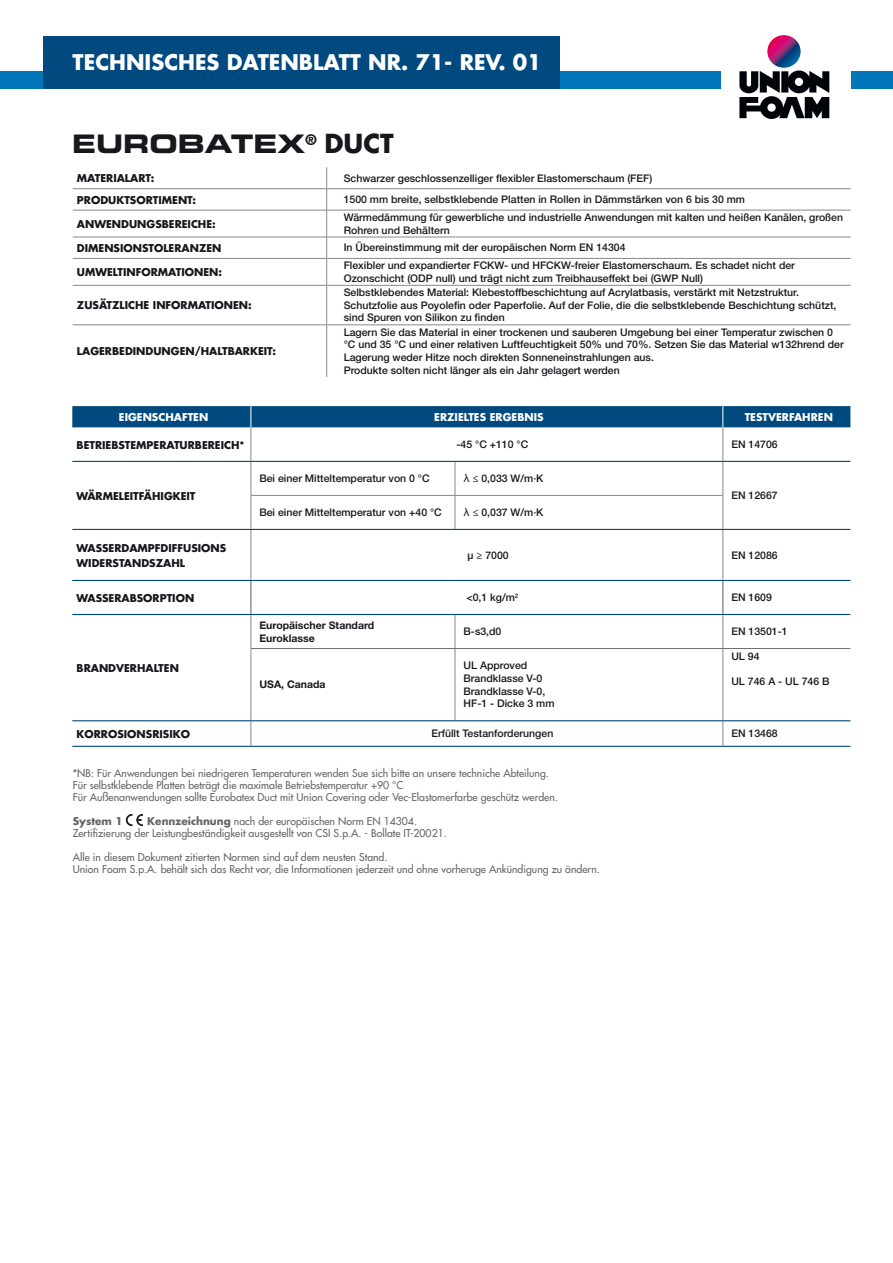
<style>
.page{position:relative;width:893px;height:1263px;background:#fff}
.page>*{position:absolute;margin:0;border:0;box-sizing:border-box;transform-origin:0 0}
.t1{font:25.5px "Eurostile LT Std Bold Ex 2";color:#1a171c}
.t2{font:700 21px "Futura Std";color:#fff}
.t3{font:500 10.5px/12.6px "Helvetica Neue LT Std";color:#1a171c}
.t4{font:500 10.5px "Futura Std";color:#646567}
.t5{font:700 10.5px "Futura Std";color:#1a171c}
.t6{font:700 10.5px "Futura Std";color:#fff}
.t7{font:700 10.5px/12.6px "Helvetica Neue LT Std";color:#1a171c}
.t8{font:700 10.5px "Futura Std";color:#646567}
.s1{font-family:"Futura Std";font-weight:700}
.s2{font-family:"Verdana";font-weight:400}
.s3{font-weight:700}
</style>
<div class="page">
<div style="left:0;top:71px;width:893px;height:17px;background:#0076b8"></div>
<div style="left:721px;top:21px;width:129px;height:119px;background:#fff"></div>
<svg style="left:767px;top:35px;width:34px;height:33px"></svg>
<svg style="left:739px;top:71px;width:90px;height:48px"></svg>
<div style="left:43px;top:36px;width:517px;height:52px;background:#004a80"></div>
<hr style="left:73px;top:188px;width:254px;height:1px;background:#87888a">
<hr style="left:327px;top:188px;width:524px;height:1px;background:#87888a">
<hr style="left:73px;top:210px;width:254px;height:1px;background:#87888a">
<hr style="left:327px;top:210px;width:524px;height:1px;background:#87888a">
<hr style="left:73px;top:237px;width:254px;height:1px;background:#87888a">
<hr style="left:327px;top:237px;width:524px;height:1px;background:#87888a">
<hr style="left:73px;top:258px;width:254px;height:1px;background:#87888a">
<hr style="left:327px;top:258px;width:524px;height:1px;background:#87888a">
<hr style="left:73px;top:285px;width:254px;height:1px;background:#87888a">
<hr style="left:327px;top:285px;width:524px;height:1px;background:#87888a">
<hr style="left:73px;top:325px;width:254px;height:1px;background:#87888a">
<hr style="left:327px;top:325px;width:524px;height:1px;background:#87888a">
<svg style="left:326px;top:167px;width:1px;height:118px"></svg>
<hr style="left:326px;top:285px;width:1px;height:40px;background:#87888a">
<hr style="left:326px;top:325px;width:1px;height:52px;background:#87888a">
<hr style="left:251px;top:427px;width:1px;height:34px;background:#87888a">
<hr style="left:723px;top:427px;width:1px;height:34px;background:#87888a">
<hr style="left:251px;top:462px;width:1px;height:33px;background:#87888a">
<hr style="left:455px;top:462px;width:1px;height:33px;background:#87888a">
<hr style="left:723px;top:462px;width:1px;height:33px;background:#87888a">
<hr style="left:251px;top:496px;width:1px;height:33px;background:#87888a">
<hr style="left:455px;top:496px;width:1px;height:33px;background:#87888a">
<hr style="left:723px;top:496px;width:1px;height:33px;background:#87888a">
<hr style="left:251px;top:530px;width:1px;height:50px;background:#87888a">
<hr style="left:723px;top:530px;width:1px;height:50px;background:#87888a">
<hr style="left:251px;top:615px;width:1px;height:33px;background:#87888a">
<hr style="left:455px;top:615px;width:1px;height:33px;background:#87888a">
<hr style="left:723px;top:615px;width:1px;height:33px;background:#87888a">
<hr style="left:251px;top:648px;width:1px;height:72px;background:#87888a">
<hr style="left:455px;top:649px;width:1px;height:71px;background:#87888a">
<hr style="left:723px;top:649px;width:1px;height:71px;background:#87888a">
<svg style="left:251px;top:721px;width:1px;height:25px"></svg>
<svg style="left:723px;top:721px;width:1px;height:25px"></svg>
<div style="left:72px;top:406px;width:778px;height:21px;background:#004a80"></div>
<hr style="left:72px;top:461px;width:179px;height:1px;background:#004a80">
<hr style="left:251px;top:461px;width:204px;height:1px;background:#004a80">
<hr style="left:455px;top:461px;width:268px;height:1px;background:#004a80">
<hr style="left:723px;top:461px;width:127px;height:1px;background:#004a80">
<hr style="left:72px;top:529px;width:179px;height:1px;background:#004a80">
<hr style="left:251px;top:529px;width:204px;height:1px;background:#004a80">
<hr style="left:455px;top:529px;width:268px;height:1px;background:#004a80">
<hr style="left:723px;top:529px;width:127px;height:1px;background:#004a80">
<hr style="left:72px;top:720px;width:179px;height:1px;background:#004a80">
<hr style="left:251px;top:720px;width:204px;height:1px;background:#004a80">
<hr style="left:455px;top:720px;width:268px;height:1px;background:#004a80">
<hr style="left:723px;top:720px;width:127px;height:1px;background:#004a80">
<hr style="left:251px;top:495px;width:204px;height:1px;background:#87888a">
<hr style="left:455px;top:495px;width:268px;height:1px;background:#87888a">
<hr style="left:72px;top:580px;width:179px;height:1px;background:#004a80">
<hr style="left:251px;top:580px;width:204px;height:1px;background:#004a80">
<hr style="left:455px;top:580px;width:268px;height:1px;background:#004a80">
<hr style="left:723px;top:580px;width:127px;height:1px;background:#004a80">
<hr style="left:72px;top:614px;width:179px;height:1px;background:#004a80">
<hr style="left:251px;top:614px;width:204px;height:1px;background:#004a80">
<hr style="left:455px;top:614px;width:268px;height:1px;background:#004a80">
<hr style="left:723px;top:614px;width:127px;height:1px;background:#004a80">
<hr style="left:251px;top:581px;width:1px;height:33px;background:#58585a">
<hr style="left:723px;top:581px;width:1px;height:33px;background:#58585a">
<hr style="left:72px;top:746px;width:179px;height:1px;background:#004a80">
<hr style="left:251px;top:746px;width:204px;height:1px;background:#004a80">
<hr style="left:455px;top:746px;width:268px;height:1px;background:#004a80">
<hr style="left:723px;top:746px;width:127px;height:1px;background:#004a80">
<hr style="left:251px;top:648px;width:204px;height:1px;background:#707173">
<hr style="left:455px;top:648px;width:268px;height:1px;background:#707173">
<hr style="left:723px;top:648px;width:127px;height:1px;background:#707173">
<svg style="left:126px;top:814px;width:17px;height:12px"></svg>
<p class="t2" style="left:73px;top:49px;width:470px">TECHNISCHES DATENBLATT NR. 71- REV. 01</p>
<p class="t1" style="left:72px;top:126px;width:323px">EUROBATEX<sup>®</sup> <span class="s1">DUCT</span></p>
<p class="t5" style="left:77px;top:171px;width:79px">MATERIALART:</p>
<p class="t3" style="left:344px;top:172px;width:310px">Schwarzer geschlossenzelliger flexibler Elastomerschaum (FEF)</p>
<p class="t5" style="left:77px;top:193px;width:121px">PRODUKTSORTIMENT:</p>
<p class="t3" style="left:344px;top:193px;width:403px">1500 mm breite, selbstklebende Platten in Rollen in Dämmstärken von 6 bis 30 mm</p>
<p class="t5" style="left:77px;top:217px;width:140px">ANWENDUNGSBEREICHE:</p>
<p class="t3" style="left:344px;top:211px;width:501px">Wärmedämmung für gewerbliche und industrielle Anwendungen mit kalten und heißen Kanälen, großen<br>Rohren und Behältern</p>
<p class="t5" style="left:77px;top:241px;width:146px">DIMENSIONSTOLERANZEN</p>
<p class="t3" style="left:344px;top:241px;width:283px">In Übereinstimmung mit der europäischen Norm EN 14304</p>
<p class="t5" style="left:77px;top:265px;width:147px">UMWELTINFORMATIONEN:</p>
<p class="t3" style="left:344px;top:259px;width:453px">Flexibler und expandierter FCKW- und HFCKW-freier Elastomerschaum. Es schadet nicht der<br>Ozonschicht (ODP null) und trägt nicht zum Treibhauseffekt bei (GWP Null)</p>
<p class="t5" style="left:77px;top:298px;width:176px">ZUSÄTZLICHE INFORMATIONEN:</p>
<p class="t3" style="left:344px;top:286px;width:494px">Selbstklebendes Material: Klebestoffbeschichtung auf Acrylatbasis, verstärkt mit Netzstruktur.<br>Schutzfolie aus Poyolefin oder Paperfolie. Auf der Folie, die die selbstklebende Beschichtung schützt, sind Spuren von Silikon zu finden</p>
<p class="t5" style="left:77px;top:344px;width:201px">LAGERBEDINDUNGEN/HALTBARKEIT:</p>
<p class="t3" style="left:344px;top:326px;width:501px">Lagern Sie das Material in einer trockenen und sauberen Umgebung bei einer Temperatur zwischen 0 °C und 35 °C und einer relativen Luftfeuchtigkeit 50% und 70%. Setzen Sie das Material w132hrend der<br>Lagerung weder Hitze noch direkten Sonneneinstrahlungen aus.</p>
<p class="t3" style="left:344px;top:363px;width:278px">Produkte solten nicht länger als ein Jahr gelagert werden</p>
<p class="t6" style="left:119px;top:410px;width:91px">EIGENSCHAFTEN</p>
<p class="t6" style="left:434px;top:410px;width:111px">ERZIELTES ERGEBNIS</p>
<p class="t6" style="left:745px;top:410px;width:90px">TESTVERFAHREN</p>
<p class="t5" style="left:77px;top:438px;width:170px">BETRIEBSTEMPERATURBEREICH*</p>
<p class="t3" style="left:456px;top:438px;width:73px">-45 °C +110 °C</p>
<p class="t3" style="left:731px;top:438px;width:48px">EN 14706</p>
<p class="t5" style="left:77px;top:489px;width:121px">WÄRMELEITFÄHIGKEIT</p>
<p class="t5" style="left:77px;top:541px;width:151px">WASSERDAMPFDIFFUSIONS</p>
<p class="t5" style="left:77px;top:556px;width:110px">WIDERSTANDSZAHL</p>
<p class="t3" style="left:259px;top:472px;width:172px">Bei einer Mitteltemperatur von 0 °C</p>
<p class="t3" style="left:463px;top:472px;width:81px"><span class="s2">λ</span> ≤ 0,033 W/m∙K</p>
<p class="t3" style="left:259px;top:506px;width:184px">Bei einer Mitteltemperatur von +40 °C</p>
<p class="t3" style="left:464px;top:506px;width:81px"><span class="s2">λ</span> ≤ 0,037 W/m∙K</p>
<p class="t3" style="left:731px;top:489px;width:48px">EN 12667</p>
<p class="t3" style="left:468px;top:548px;width:43px">μ ≥ 7000</p>
<p class="t3" style="left:731px;top:548px;width:48px">EN 12086</p>
<p class="t5" style="left:77px;top:591px;width:119px">WASSERABSORPTION</p>
<p class="t3" style="left:466px;top:591px;width:53px">&lt;0,1 kg/m<sup>2</sup></p>
<p class="t3" style="left:731px;top:591px;width:42px">EN 1609</p>
<p class="t5" style="left:77px;top:661px;width:104px">BRANDVERHALTEN</p>
<p class="t7" style="left:259px;top:619px;width:116px">Europäischer Standard<br>Euroklasse</p>
<p class="t3" style="left:463px;top:625px;width:39px">B-s3,d0</p>
<p class="t3" style="left:731px;top:625px;width:58px">EN 13501-1</p>
<p class="t7" style="left:259px;top:678px;width:68px">USA, Canada</p>
<p class="t3" style="left:731px;top:650px;width:30px">UL 94</p>
<p class="t3" style="left:731px;top:675px;width:100px">UL 746 A - UL 746 B</p>
<p class="t3" style="left:464px;top:659px;width:65px">UL Approved</p>
<p class="t3" style="left:464px;top:672px;width:80px">Brandklasse V-0</p>
<p class="t3" style="left:464px;top:684px;width:83px">Brandklasse V-0,</p>
<p class="t3" style="left:464px;top:697px;width:93px">HF-1 - Dicke 3 mm</p>
<p class="t5" style="left:77px;top:727px;width:115px">KORROSIONSRISIKO</p>
<p class="t3" style="left:431px;top:727px;width:123px">Erfüllt Testanforderungen</p>
<p class="t3" style="left:731px;top:727px;width:48px">EN 13468</p>
<p class="t4" style="left:73px;top:766px;width:478px">*NB: Für Anwendungen bei niedrigeren Temperaturen wenden Sue sich bitte an unsere techniche Abteilung.</p>
<p class="t4" style="left:73px;top:778px;width:332px">Für selbstklebende Platten beträgt die maximale Betriebstemperatur +90 °C</p>
<p class="t4" style="left:73px;top:790px;width:487px">Für Außenanwendungen sollte Eurobatex Duct mit Union Covering oder Vec-Elastomerfarbe geschütz werden.</p>
<p class="t8" style="left:73px;top:814px;width:52px">System 1</p>
<p class="t4" style="left:147px;top:815px;width:271px"><span class="s3">Kennzeichnung</span> nach der europäischen Norm EN 14304.</p>
<p class="t4" style="left:73px;top:827px;width:376px">Zertifizierung der Leistungbeständigkeit ausgestellt von CSI S.p.A. - Bollate IT-20021.</p>
<p class="t4" style="left:73px;top:851px;width:316px">Alle in diesem Dokument zitierten Normen sind auf dem neusten Stand.</p>
<p class="t4" style="left:73px;top:863px;width:529px">Union Foam S.p.A. behält sich das Recht vor, die Informationen jederzeit und ohne vorheruge Ankündigung zu ändern.</p>
</div>
